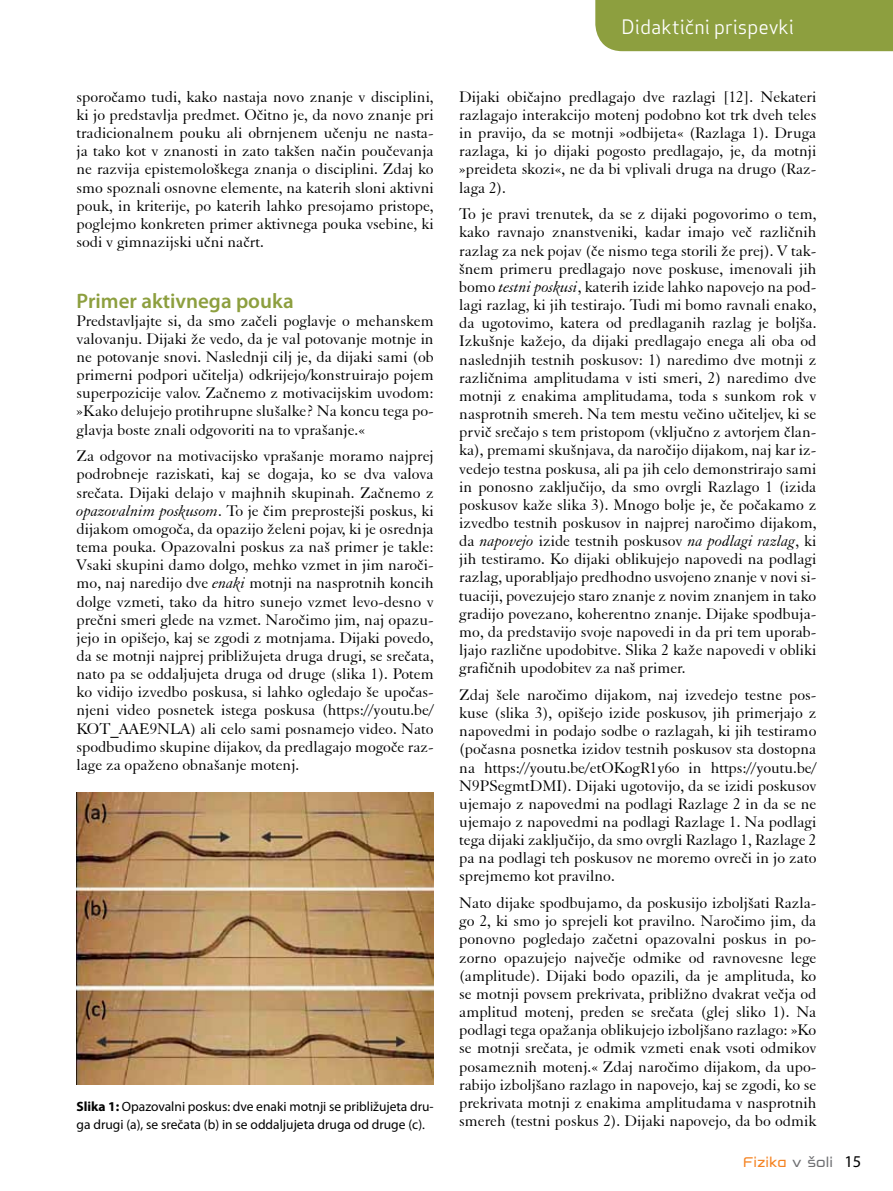
<style>
.page{position:relative;width:893px;height:1191px;background:#fff}
.page>*{position:absolute;margin:0;border:0;box-sizing:border-box;transform-origin:0 0}
.t1{font:600 21px "Myriad Pro";color:#8d9f3f}
.t2{font:19.5px "Apex Sans Book ST";color:#fff}
.t3{font:16.5px/18.1px "Elegant Garamond BT";color:#000;text-align:justify}
.t4{font:16.5px "Formation Sans";color:#f58220}
.t5{font:13.5px/18px "Myriad Pro";color:#000}
.s1{font-style:italic}
.s2{font-weight:700}
.s3{color:#6d6e71}
.s4{font-family:"Myriad Pro";color:#000}
</style>
<div class="page">
<div style="left:595px;top:0;width:298px;height:51px;background:#8d9f3f"></div>
<img style="left:77px;top:793px;width:357px;height:291px">
<p class="t3" style="left:77px;top:87px;width:359px">sporočamo tudi, kako nastaja novo znanje v disciplini, ki jo predstavlja predmet. Očitno je, da novo znanje pri tradicionalnem pouku ali obrnjenem učenju ne nasta&shy;ja tako kot v znanosti in zato takšen način poučevanja ne razvija epistemološkega znanja o disciplini. Zdaj ko smo spoznali osnovne elemente, na katerih sloni aktivni pouk, in kriterije, po katerih lahko presojamo pristope, poglejmo konkreten primer aktivnega pouka vsebine, ki sodi v gimnazijski učni načrt.</p>
<p class="t1" style="left:77px;top:287px;width:219px">Primer aktivnega pouka</p>
<p class="t3" style="left:77px;top:311px;width:359px">Predstavljajte si, da smo začeli poglavje o mehanskem valovanju. Dijaki že vedo, da je val potovanje motnje in ne potovanje snovi. Naslednji cilj je, da dijaki sami (ob primerni podpori učitelja) odkrijejo/konstruirajo pojem superpozicije valov. Začnemo z motivacijskim uvodom: »Kako delujejo protihrupne slušalke? Na koncu tega po&shy;glavja boste znali odgovoriti na to vprašanje.«</p>
<p class="t3" style="left:77px;top:446px;width:359px">Za odgovor na motivacijsko vprašanje moramo najprej podrobneje raziskati, kaj se dogaja, ko se dva valova srečata. Dijaki delajo v majhnih skupinah. Začnemo z <span class="s1">opazovalnim poskusom</span>. To je čim preprostejši poskus, ki dijakom omogoča, da opazijo želeni pojav, ki je osrednja tema pouka. Opazovalni poskus za naš primer je takle:<br>Vsaki skupini damo dolgo, mehko vzmet in jim naroči&shy;mo, naj naredijo dve <span class="s1">enaki</span> motnji na nasprotnih koncih dolge vzmeti, tako da hitro sunejo vzmet levo-desno v prečni smeri glede na vzmet. Naročimo jim, naj opazu&shy;jejo in opišejo, kaj se zgodi z motnjama. Dijaki povedo, da se motnji najprej približujeta druga drugi, se srečata, nato pa se oddaljujeta druga od druge (slika 1). Potem ko vidijo izvedbo poskusa, si lahko ogledajo še upočas&shy;njeni video posnetek istega poskusa (https://youtu.be/ KOT_AAE9NLA) ali celo sami posnamejo video. Nato spodbudimo skupine dijakov, da predlagajo mogoče raz&shy;lage za opaženo obnašanje motenj.</p>
<p class="t5" style="left:77px;top:1097px;width:359px"><span class="s2">Slika 1:</span> Opazovalni poskus: dve enaki motnji se približujeta dru&shy;ga drugi (a), se srečata (b) in se oddaljujeta druga od druge (c).</p>
<p class="t2" style="left:621px;top:14px;width:174px">Didaktični prispevki</p>
<p class="t3" style="left:459px;top:87px;width:359px">Dijaki običajno predlagajo dve razlagi [12]. Nekateri razlagajo interakcijo motenj podobno kot trk dveh teles in pravijo, da se motnji »odbijeta« (Razlaga 1). Druga razlaga, ki jo dijaki pogosto predlagajo, je, da motnji »preideta skozi«, ne da bi vplivali druga na drugo (Raz&shy;laga 2).</p>
<p class="t3" style="left:459px;top:205px;width:359px">To je pravi trenutek, da se z dijaki pogovorimo o tem, kako ravnajo znanstveniki, kadar imajo več različnih razlag za nek pojav (če nismo tega storili že prej). V tak&shy;šnem primeru predlagajo nove poskuse, imenovali jih bomo <span class="s1">testni poskusi</span>, katerih izide lahko napovejo na pod&shy;lagi razlag, ki jih testirajo. Tudi mi bomo ravnali enako, da ugotovimo, katera od predlaganih razlag je boljša.<br>Izkušnje kažejo, da dijaki predlagajo enega ali oba od naslednjih testnih poskusov: 1) naredimo dve motnji z različnima amplitudama v isti smeri, 2) naredimo dve motnji z enakima amplitudama, toda s sunkom rok v nasprotnih smereh. Na tem mestu večino učiteljev, ki se prvič srečajo s tem pristopom (vključno z avtorjem član&shy;ka), premami skušnjava, da naročijo dijakom, naj kar iz&shy;vedejo testna poskusa, ali pa jih celo demonstrirajo sami in ponosno zaključijo, da smo ovrgli Razlago 1 (izida poskusov kaže slika 3). Mnogo bolje je, če počakamo z izvedbo testnih poskusov in najprej naročimo dijakom, da <span class="s1">napovejo</span> izide testnih poskusov <span class="s1">na podlagi razlag</span>, ki jih testiramo. Ko dijaki oblikujejo napovedi na podlagi razlag, uporabljajo predhodno usvojeno znanje v novi si&shy;tuaciji, povezujejo staro znanje z novim znanjem in tako gradijo povezano, koherentno znanje. Dijake spodbuja&shy;mo, da predstavijo svoje napovedi in da pri tem uporab&shy;ljajo različne upodobitve. Slika 2 kaže napovedi v obliki grafičnih upodobitev za naš primer.</p>
<p class="t3" style="left:459px;top:685px;width:359px">Zdaj šele naročimo dijakom, naj izvedejo testne pos&shy;kuse (slika 3), opišejo izide poskusov, jih primerjajo z napovedmi in podajo sodbe o razlagah, ki jih testiramo (počasna posnetka izidov testnih poskusov sta dostopna na https://youtu.be/etOKogR1y6o in https://youtu.be/ N9PSegmtDMI). Dijaki ugotovijo, da se izidi poskusov ujemajo z napovedmi na podlagi Razlage 2 in da se ne ujemajo z napovedmi na podlagi Razlage 1. Na podlagi tega dijaki zaključijo, da smo ovrgli Razlago 1, Razlage 2 pa na podlagi teh poskusov ne moremo ovreči in jo zato sprejmemo kot pravilno.</p>
<p class="t3" style="left:459px;top:893px;width:359px">Nato dijake spodbujamo, da poskusijo izboljšati Razla&shy;go 2, ki smo jo sprejeli kot pravilno. Naročimo jim, da ponovno pogledajo začetni opazovalni poskus in po&shy;zorno opazujejo največje odmike od ravnovesne lege (amplitude). Dijaki bodo opazili, da je amplituda, ko se motnji povsem prekrivata, približno dvakrat večja od amplitud motenj, preden se srečata (glej sliko 1). Na podlagi tega opažanja oblikujejo izboljšano razlago: »Ko se motnji srečata, je odmik vzmeti enak vsoti odmikov posameznih motenj.« Zdaj naročimo dijakom, da upo&shy;rabijo izboljšano razlago in napovejo, kaj se zgodi, ko se prekrivata motnji z enakima amplitudama v nasprotnih smereh (testni poskus 2). Dijaki napovejo, da bo odmik</p>
<p class="t4" style="left:743px;top:1153px;width:119px">Fizika <span class="s3">v šoli</span> <span class="s4">15</span></p>
</div>
